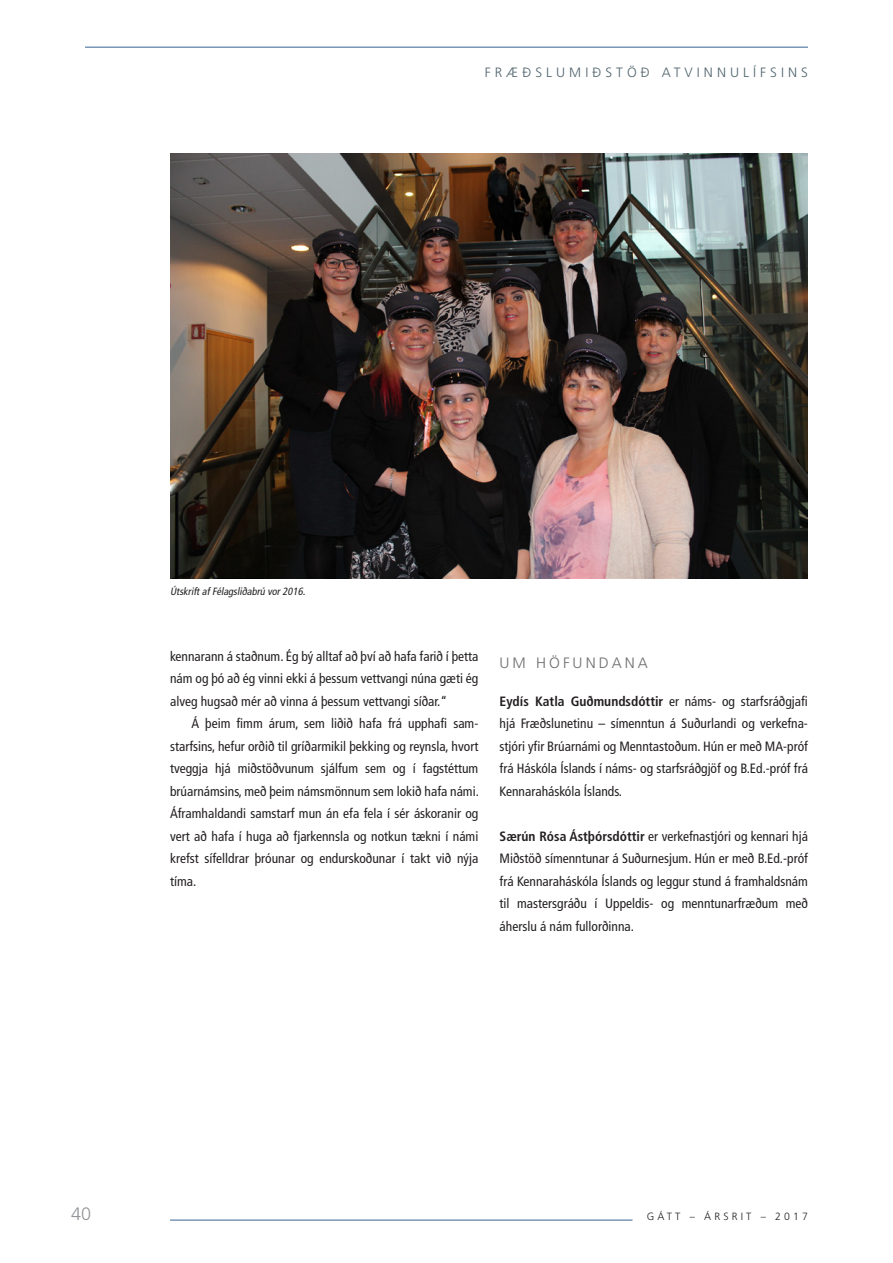
<style>
.page{position:relative;width:893px;height:1263px;background:#fff}
.page>*{position:absolute;margin:0;border:0;box-sizing:border-box;transform-origin:0 0}
.t1{font:300 18px "Frutiger LT Std";color:#939598}
.t2{font:300 15px "Frutiger LT Std";letter-spacing:.2em;color:#6c6d70}
.t3{font:condensed 13.5px/22.5px "Frutiger LT Std";color:#231f20;text-align:justify}
.t4{font:300 13.5px "Frutiger LT Std";letter-spacing:.3em;color:#50636c}
.t5{font:italic condensed 10.5px "Frutiger LT Std";color:#231f20}
.t6{font:300 10.5px "Frutiger LT Std";letter-spacing:.3em;color:#231f20}
.s1{font-weight:700}
</style>
<div class="page">
<hr style="left:170px;top:1220px;width:462px;height:1px;background:#366193">
<hr style="left:85px;top:47px;width:723px;height:1px;background:#366193">
<img style="left:170px;top:153px;width:638px;height:425px">
<p class="t4" style="left:485px;top:64px;width:325px">FRÆÐSLUMIÐSTÖÐ ATVINNULÍFSINS</p>
<p class="t5" style="left:170px;top:585px;width:139px">ÚtskriftafFélagsliðabrú vor2016.</p>
<p class="t3" style="left:170px;top:645px;width:310px">kennarann á staðnum. Ég bý alltaf að því að hafa farið í þetta nám og þó að ég vinni ekki á þessum vettvangi núna gæti ég alveg hugsað mér að vinna á þessum vettvangi síðar.“</p>
<p class="t3" style="left:170px;top:713px;width:310px;text-indent:21px">Á þeim fimm árum, sem liðið hafa frá upphafi sam&shy;starfsins, hefur orðið til gríðarmikil þekking og reynsla, hvort tveggja hjá miðstöðvunum sjálfum sem og í fagstéttum brúarnámsins, með þeim námsmönnum sem lokið hafa námi.<br>Áframhaldandi samstarf mun án efa fela í sér áskoranir og vert að hafa í huga að fjarkennsla og notkun tækni í námi krefst sífelldrar þróunar og endurskoðunar í takt við nýja tíma.</p>
<p class="t2" style="left:500px;top:655px;width:150px">UM HÖFUNDANA</p>
<p class="t3" style="left:500px;top:690px;width:310px"><span class="s1">Eydís Katla Guðmundsdóttir</span> er náms- og starfsráðgjafi hjá Fræðslunetinu – símenntun á Suðurlandi og verkefna&shy;stjóri yfir Brúarnámi og Menntastoðum. Hún er með MA-próf frá Háskóla Íslands í náms- og starfsráðgjöf og B.Ed.-próf frá Kennaraháskóla Íslands.</p>
<p class="t3" style="left:500px;top:825px;width:310px"><span class="s1">Særún Rósa Ástþórsdóttir</span> er verkefnastjóri og kennari hjá Miðstöð símenntunar á Suðurnesjum. Hún er með B.Ed.-próf frá Kennaraháskóla Íslands og leggur stund á framhaldsnám til mastersgráðu í Uppeldis- og menntunarfræðum með áherslu á nám fullorðinna.</p>
<h1 class="t1" style="left:71px;top:1204px;width:22px">40</h1>
<p class="t6" style="left:647px;top:1211px;width:163px">GÁTT – ÁRSRIT – 2017</p>
</div>
